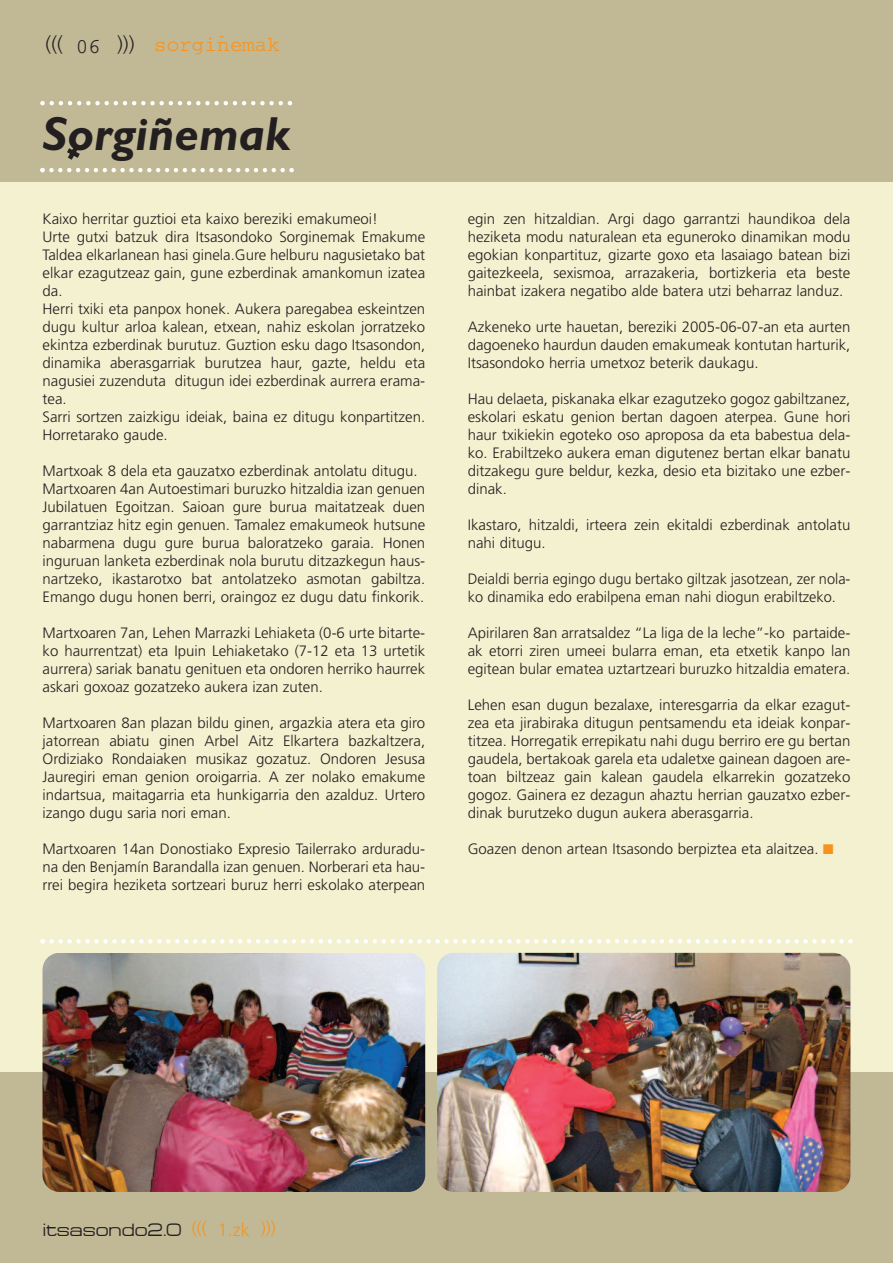
<style>
.page{position:relative;width:893px;height:1263px;background:#f3f1d0}
.page>*{position:absolute;margin:0;border:0;box-sizing:border-box;transform-origin:0 0}
.t1{font:italic 700 48px "Gill Sans Std";color:#231f20}
.t2{font:21px "Courier";color:#f7931d}
.t3{font:18px "Micro Extend FLF";color:#231f20}
.t4{font:18px "Courier";color:#f7931d}
.t5{font:300 15px/18px "Frutiger";color:#231f20;text-align:justify}
.s1{font-family:"Frutiger";font-weight:300;color:#231f20}
.s2{color:#231f20}
.s3{font-family:"Monotype Sorts";font-weight:400;font-size:13.5px;color:#f7931d}
.s4{font-family:"Frutiger";font-weight:300;color:#f7931d}
</style>
<div class="page">
<div style="left:0;top:1072px;width:893px;height:191px;background:#c1b995"></div>
<div style="left:0;top:0;width:893px;height:182px;background:#c1b995"></div>
<img style="left:437px;top:953px;width:413px;height:239px;border-radius:17px">
<svg style="left:40px;top:939px;width:813px;height:4px"></svg>
<svg style="left:40px;top:101px;width:252px;height:4px"></svg>
<svg style="left:40px;top:146px;width:254px;height:26px"></svg>
<img style="left:43px;top:953px;width:382px;height:239px;border-radius:17px">
<h2 class="t2" style="left:46px;top:38px;width:236px"><span class="s1">(((</span> <span class="s2">06</span> <span class="s1">)))</span> sorginemak</h2>
<p class="t4" style="left:216px;top:31px;width:12px">-</p>
<h1 class="t1" style="left:43px;top:116px;width:248px">Sorgiñemak</h1>
<p class="t5" style="left:43px;top:211px;width:384px;text-align:left">Kaixo herritar guztioi eta kaixo bereziki emakumeoi!<br>Urte gutxi batzuk dira Itsasondoko Sorginemak Emakume Taldea elkarlanean hasi ginela.Gure helburu nagusietako bat elkar ezagutzeaz gain, gune ezberdinak amankomun izatea da.<br>Herri txiki eta panpox honek. Aukera paregabea eskeintzen dugu kultur arloa kalean, etxean, nahiz eskolan jorratzeko ekintza ezberdinak burutuz. Guztion esku dago Itsasondon, dinamika aberasgarriak burutzea haur, gazte, heldu eta nagusiei zuzenduta ditugun idei ezberdinak aurrera erama&shy;tea.<br>Sarri sortzen zaizkigu ideiak, baina ez ditugu konpartitzen.<br>Horretarako gaude.</p>
<p class="t5" style="left:43px;top:463px;width:384px;text-align:left">Martxoak 8 dela eta gauzatxo ezberdinak antolatu ditugu.<br>Martxoaren 4an Autoestimari buruzko hitzaldia izan genuen Jubilatuen Egoitzan. Saioan gure burua maitatzeak duen garrantziaz hitz egin genuen. Tamalez emakumeok hutsune nabarmena dugu gure burua baloratzeko garaia. Honen inguruan lanketa ezberdinak nola burutu ditzazkegun haus&shy;nartzeko, ikastarotxo bat antolatzeko asmotan gabiltza.<br>Emango dugu honen berri, oraingoz ez dugu datu finkorik.</p>
<p class="t5" style="left:43px;top:625px;width:384px">Martxoaren 7an, Lehen Marrazki Lehiaketa (0-6 urte bitarte&shy;ko haurrentzat) eta Ipuin Lehiaketako (7-12 eta 13 urtetik aurrera) sariak banatu genituen eta ondoren herriko haurrek askari goxoaz gozatzeko aukera izan zuten.</p>
<p class="t5" style="left:43px;top:715px;width:384px">Martxoaren 8an plazan bildu ginen, argazkia atera eta giro jatorrean abiatu ginen Arbel Aitz Elkartera bazkaltzera, Ordiziako Rondaiaken musikaz gozatuz. Ondoren Jesusa Jauregiri eman genion oroigarria. A zer nolako emakume indartsua, maitagarria eta hunkigarria den azalduz. Urtero izango dugu saria nori eman.</p>
<p class="t5" style="left:43px;top:841px;width:384px">Martxoaren 14an Donostiako Expresio Tailerrako arduradu&shy;na den Benjamín Barandalla izan genuen. Norberari eta hau&shy;rrei begira heziketa sortzeari buruz herri eskolako aterpean</p>
<p class="t5" style="left:468px;top:211px;width:384px">egin zen hitzaldian. Argi dago garrantzi haundikoa dela heziketa modu naturalean eta eguneroko dinamikan modu egokian konpartituz, gizarte goxo eta lasaiago batean bizi gaitezkeela, sexismoa, arrazakeria, bortizkeria eta beste hainbat izakera negatibo alde batera utzi beharraz landuz.</p>
<p class="t5" style="left:468px;top:319px;width:384px">Azkeneko urte hauetan, bereziki 2005-06-07-an eta aurten dagoeneko haurdun dauden emakumeak kontutan harturik, Itsasondoko herria umetxoz beterik daukagu.</p>
<p class="t5" style="left:468px;top:391px;width:384px">Hau delaeta, piskanaka elkar ezagutzeko gogoz gabiltzanez, eskolari eskatu genion bertan dagoen aterpea. Gune hori haur txikiekin egoteko oso aproposa da eta babestua dela&shy;ko. Erabiltzeko aukera eman digutenez bertan elkar banatu ditzakegu gure beldur, kezka, desio eta bizitako une ezber&shy;dinak.</p>
<p class="t5" style="left:468px;top:517px;width:384px">Ikastaro, hitzaldi, irteera zein ekitaldi ezberdinak antolatu nahi ditugu.</p>
<p class="t5" style="left:468px;top:571px;width:384px">Deialdi berria egingo dugu bertako giltzak jasotzean, zer nola&shy;ko dinamika edo erabilpena eman nahi diogun erabiltzeko.</p>
<p class="t5" style="left:468px;top:625px;width:384px">Apirilaren 8an arratsaldez “La liga de la leche”-ko partaide&shy;ak etorri ziren umeei bularra eman, eta etxetik kanpo lan egitean bular ematea uztartzeari buruzko hitzaldia ematera.</p>
<p class="t5" style="left:468px;top:697px;width:384px">Lehen esan dugun bezalaxe, interesgarria da elkar ezagut&shy;zea eta jirabiraka ditugun pentsamendu eta ideiak konpar&shy;titzea. Horregatik errepikatu nahi dugu berriro ere gu bertan gaudela, bertakoak garela eta udaletxe gainean dagoen are&shy;toan biltzeaz gain kalean gaudela elkarrekin gozatzeko gogoz. Gainera ez dezagun ahaztu herrian gauzatxo ezber&shy;dinak burutzeko dugun aukera aberasgarria.</p>
<p class="t5" style="left:468px;top:841px;width:367px">Goazen denon artean Itsasondo berpiztea eta alaitzea. <span class="s3">n</span></p>
<p class="t3" style="left:43px;top:1220px;width:235px">itsasondo2.0 <span class="s4">((( 1.zk )))</span></p>
</div>
